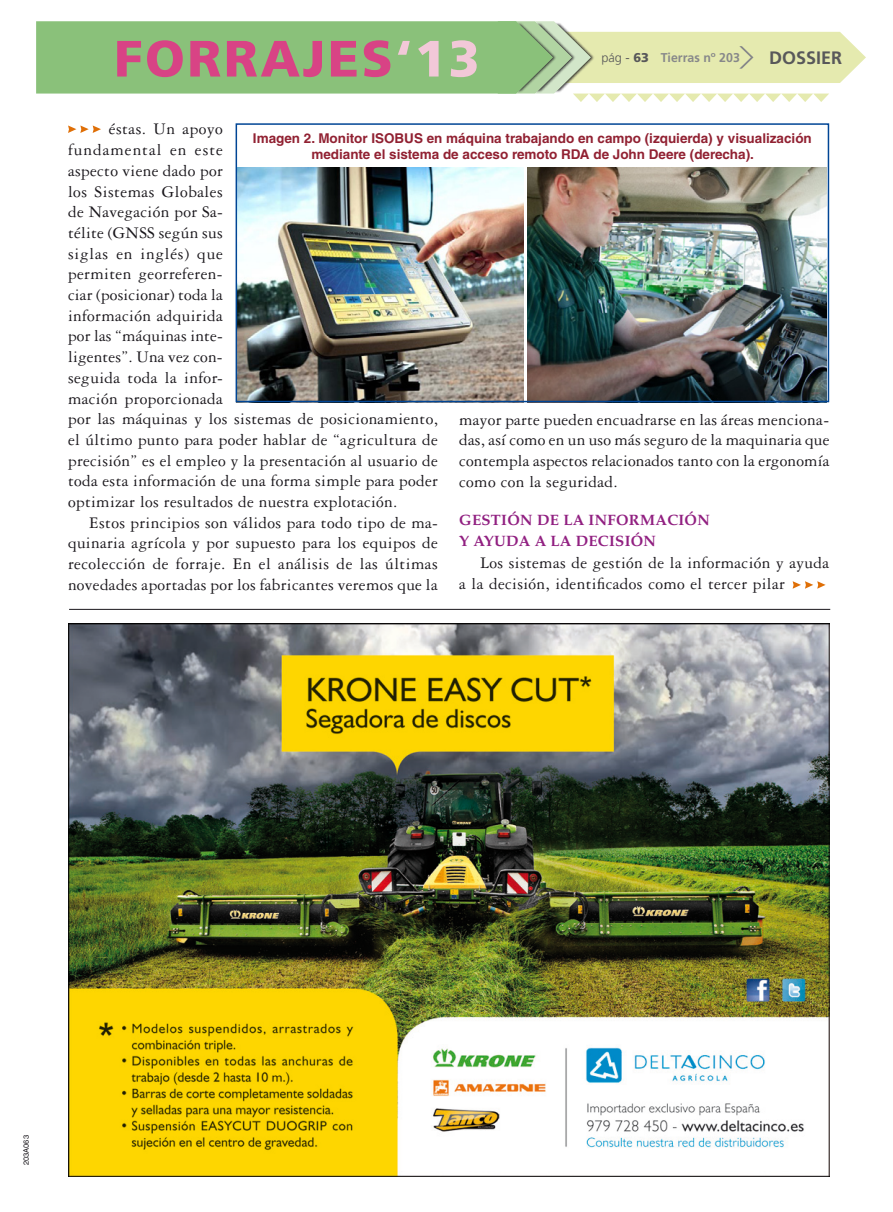
<style>
.page{position:relative;width:893px;height:1212px;background:#fff}
.page>*{position:absolute;margin:0;border:0;box-sizing:border-box;transform-origin:0 0}
.t1{font:900 51px "Frutiger LT Std";letter-spacing:.05em;color:#d84385}
.t2{font:700 18px "Frutiger LT Std";color:#58585a}
.t3{font:17.25px/20.7px "Garamond 3 LT Std";letter-spacing:.02em;color:#1a171c}
.t4{font:16.5px/23.1px "Calibri";color:#1a171c;text-align:center}
.t5{font:700 15px/20.1px "Palatino LT Std";letter-spacing:.02em;color:#912081}
.t6{font:700 13.5px/16.2px "Helvetica LT Std";color:#912132;text-align:center}
.t7{font:700 12.75px "Frutiger LT Std";color:#87888a}
.t8{font:7.5px "Helvetica LT Std";color:#1a171c}
.s1{color:#f2c8d8}
.s2{font-weight:300;color:#58585a}
.s3{font-weight:400;color:#58585a}
.s4{font-weight:900;color:#58585a}
</style>
<div class="page">
<svg style="left:36px;top:21px;width:830px;height:81px"></svg>
<img style="left:239px;top:167px;width:284px;height:232px">
<img style="left:528px;top:167px;width:298px;height:232px">
<div style="left:236px;top:123px;width:593px;height:279px;border:2px solid #004595"></div>
<svg style="left:793px;top:581px;width:33px;height:8px"></svg>
<svg style="left:68px;top:125px;width:33px;height:8px"></svg>
<hr style="left:69px;top:609px;width:761px;height:1px;background:#1a171c">
<img style="left:68px;top:624px;width:761px;height:552px">
<h1 class="t1" style="left:114px;top:28px;width:367px">FORRAJES<span class="s1">‘13</span></h1>
<p class="t7" style="left:601px;top:50px;width:140px"><span class="s2">pág</span> <span class="s3">-</span> <span class="s4">63</span> Tierras nº 203</p>
<p class="t2" style="left:769px;top:47px;width:75px">dossier</p>
<p class="t3" style="left:68px;top:119px;width:371px;text-indent:41px">éstas. Un apoyo<br>fundamental en este<br>aspecto viene dado por<br>los Sistemas Globales<br>de Navegación por Sa-<br>télite (GNSS según sus<br>siglas en inglés) que<br>permiten georreferen-<br>ciar (posicionar) toda la<br>información adquirida<br>por las “máquinas inte-<br>ligentes”. Una vez con-<br>seguida toda la infor-<br>mación proporcionada<br>por las máquinas y los sistemas de posicionamiento, el último punto para poder hablar de “agricultura de precisión” es el empleo y la presentación al usuario de toda esta información de una forma simple para poder optimizar los resultados de nuestra explotación.</p>
<p class="t3" style="left:68px;top:512px;width:371px;text-align:justify;text-indent:21px">Estos principios son válidos para todo tipo de ma&shy;quinaria agrícola y por supuesto para los equipos de recolección de forraje. En el análisis de las últimas novedades aportadas por los fabricantes veremos que la</p>
<p class="t6" style="left:253px;top:130px;width:560px">Imagen 2. Monitor ISOBUS en máquina trabajando en campo (izquierda) y visualización mediante el sistema de acceso remoto RDA de John Deere (derecha).</p>
<p class="t3" style="left:459px;top:409px;width:372px;text-align:justify">mayor parte pueden encuadrarse en las áreas menciona&shy;das, así como en un uso más seguro de la maquinaria que contempla aspectos relacionados tanto con la ergonomía como con la seguridad.</p>
<p class="t5" style="left:459px;top:510px;width:252px">GESTIÓN DE LA INFORMACIÓN<br>Y AYUDA A LA DECISIÓN</p>
<p class="t3" style="left:459px;top:553px;width:371px;text-indent:21px">Los sistemas de gestión de la información y ayuda a la decisión, identificados como el tercer pilar</p>
<p class="t4" style="left:246px;top:409px;width:586px">Imagen 2: Monitor ISOBUS en máquina trabajando en campo (izquierda) y visualización mediante el sistema de acceso remoto RDA de John Deere (derecha)</p>
<p class="t4" style="left:264px;top:409px;width:586px">Imagen 2: Monitor ISOBUS en máquina tr bajando en campo (izquierda) y visualización mediante el sistema de acceso remoto RDA de John Deere (derecha)</p>
<p class="t8" style="left:22px;top:1165px;width:32px;rotate:-90deg">203A063</p>
</div>
